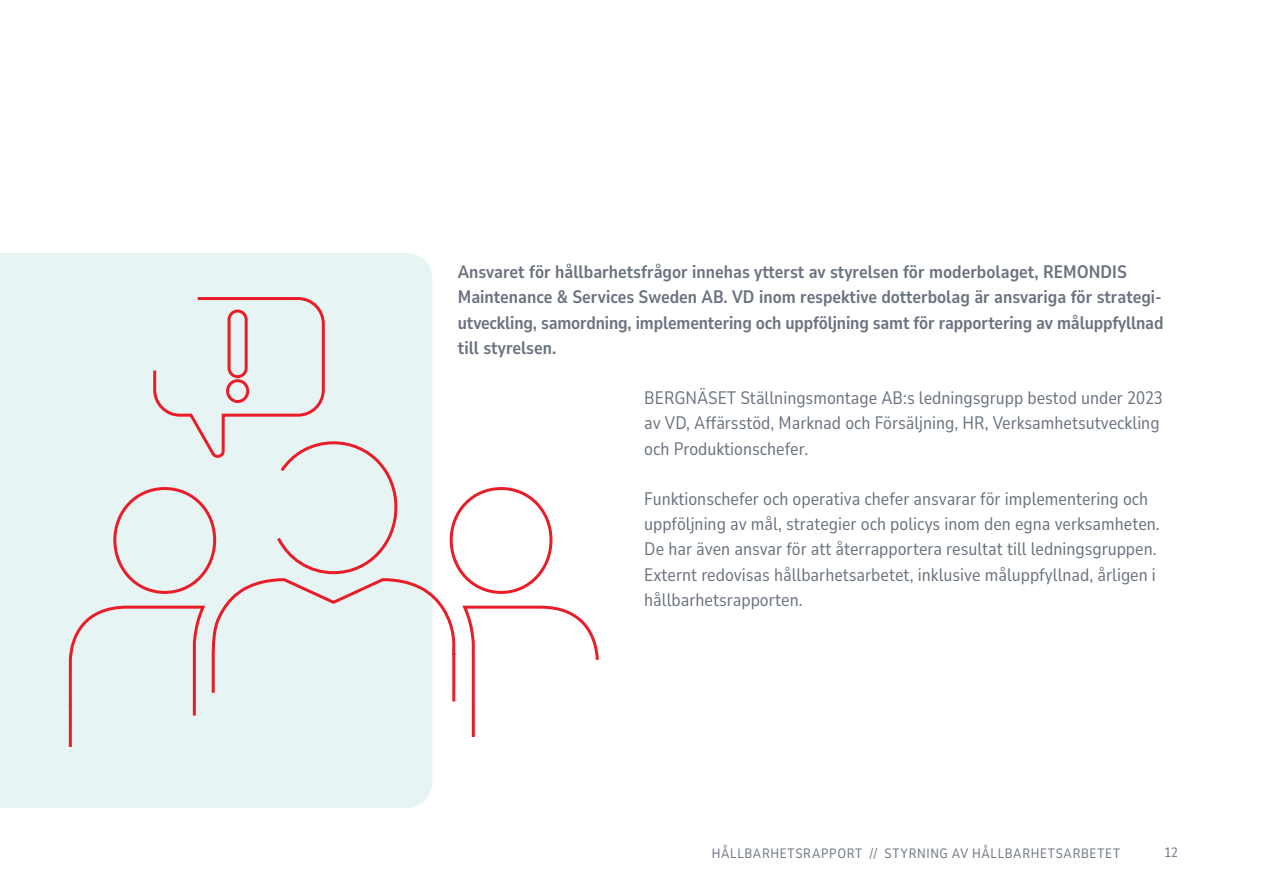
<style>
.page{position:relative;width:1263px;height:893px;background:#fff}
.page>*{position:absolute;margin:0;border:0;box-sizing:border-box;transform-origin:0 0}
.t1{font:18px/25.2px "Nunito Sans 10 pt Condensed";color:#6a727f}
.t2{font:700 18px/25.2px "Nunito Sans 10 pt Condensed";color:#6a727f}
.t3{font:13.5px "Nunito Sans 10 pt Condensed";letter-spacing:.05em;color:#6a727f}
</style>
<div class="page">
<div style="left:0;top:253px;width:432px;height:555px;background:#e6f4f3"></div>
<svg style="left:67px;top:296px;width:532px;height:512px"></svg>
<p class="t2" style="left:458px;top:259px;width:707px">Ansvaret för hållbarhetsfrågor innehas ytterst av styrelsen för moderbolaget, REMONDIS Maintenance &amp; Services Sweden AB. VD inom respektive dotterbolag är ansvariga för strategi&shy;utveckling, samordning, implementering och uppföljning samt för rapportering av måluppfyllnad till styrelsen.</p>
<p class="t1" style="left:644px;top:385px;width:520px">BERGNÄSET Ställningsmontage AB:s ledningsgrupp bestod under 2023 av VD, Affärsstöd, Marknad och Försäljning, HR, Verksamhetsutveckling och Produktionschefer.</p>
<p class="t1" style="left:644px;top:485px;width:517px">Funktionschefer och operativa chefer ansvarar för implementering och uppföljning av mål, strategier och policys inom den egna verksamheten.<br>De har även ansvar för att återrapportera resultat till ledningsgruppen.<br>Externt redovisas hållbarhetsarbetet, inklusive måluppfyllnad, årligen i hållbarhetsrapporten.</p>
<p class="t3" style="left:712px;top:844px;width:410px">HÅLLBARHETSRAPPORT // STYRNING AV HÅLLBARHETSARBETET</p>
<p class="t3" style="left:1164px;top:843px;width:15px">12</p>
</div>
